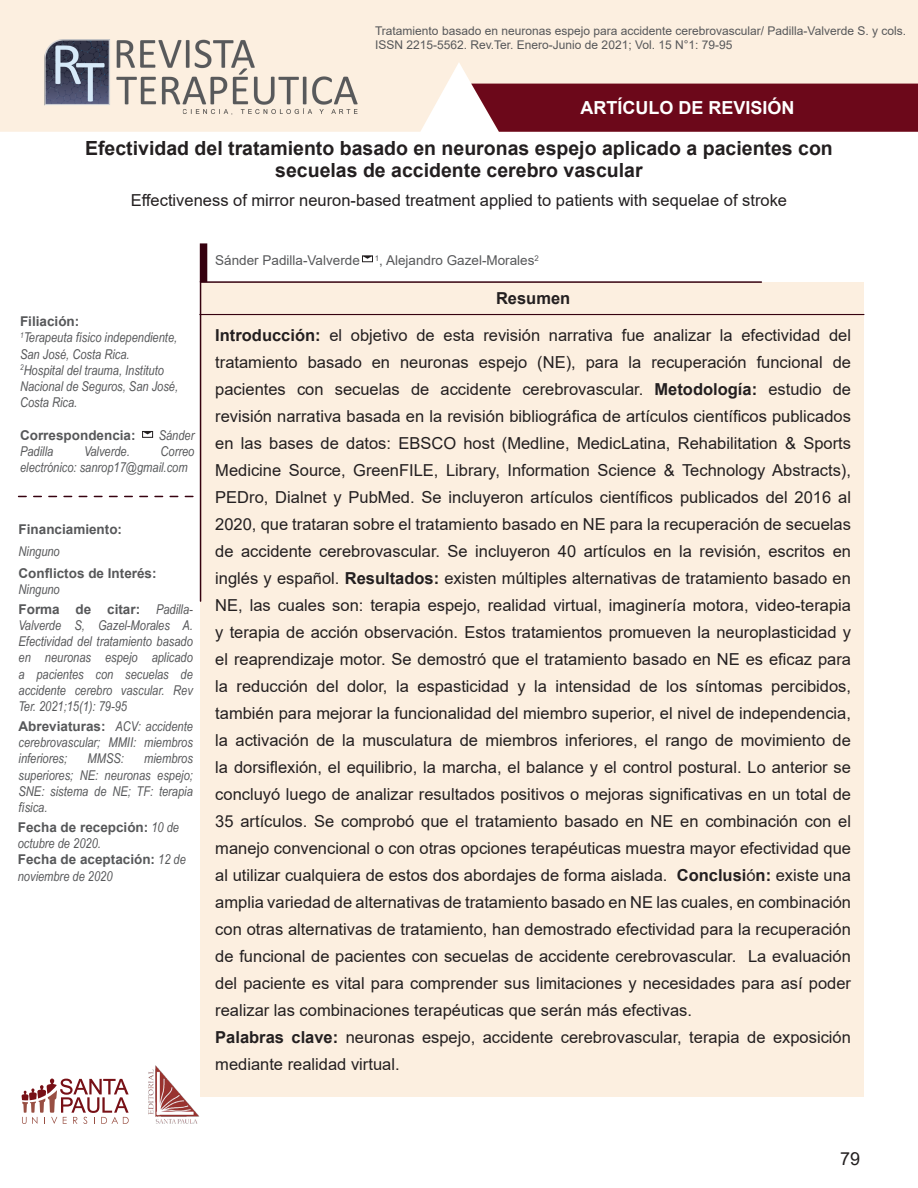
<style>
.page{position:relative;width:918px;height:1188px;background:#fff}
.page>*{position:absolute;margin:0;border:0;box-sizing:border-box;transform-origin:0 0}
.Título_del_artículo{font:700 19.5px/22.5px "Arial";color:#231f20;text-align:center}
.t1{font:700 18px "Arial";color:#fff}
.t2{font:18px "Arial";color:#231f20}
.Párrafo_con_sangría{font:16.5px/27px "Arial";color:#231f20;text-align:justify}
.Título_en_inglés_del{font:16.5px "Arial";color:#231f20}
.Párrafo_con_sangría-2{font:700 16.5px "Arial";color:#231f20}
.Filiaciones{font:italic 13.5px/16.2px "Arial Narrow";color:#57585a}
.Filiaciones-2{font:700 13.5px "Arial";color:#57585a}
.Título_corto{font:13.5px "Arial";color:#57585a}
.Filiaciones-3{font:italic 13.5px/16.2px "Arial Narrow";color:#585a5c}
.t3{font:12px/14.4px "Arial";color:#57585a}
.s1{color:#57585a}
.s2{font-family:"Arial";font-weight:700;font-style:normal}
.s3{font-weight:700}
</style>
<div class="page">
<img style="left:148px;top:1060px;width:53px;height:64px">
<div style="left:0;top:0;width:918px;height:132px;background:#fcefe0"></div>
<svg style="left:22px;top:1079px;width:107px;height:45px"></svg>
<img style="left:27px;top:20px;width:348px;height:112px">
<div style="left:201px;top:282px;width:663px;height:815px;background:#fcefe0"></div>
<hr style="left:200px;top:281px;width:1px;height:320px;background:#36010f">
<div style="left:200px;top:243px;width:7px;height:39px;background:#36010f"></div>
<hr style="left:201px;top:281px;width:560px;height:2px;background:#36010f">
<svg style="left:19px;top:496px;width:174px;height:1px"></svg>
<div style="left:362px;top:255px;width:11px;height:7px;border:1px solid #231f20"></div>
<svg style="left:363px;top:256px;width:9px;height:3px"></svg>
<div style="left:142px;top:431px;width:11px;height:7px;border:1px solid #231f20"></div>
<svg style="left:143px;top:432px;width:9px;height:2px"></svg>
<hr style="left:200px;top:314px;width:664px;height:1px;background:#36010f">
<div style="left:471px;top:84px;width:447px;height:48px;background:#6c081a"></div>
<p class="t3" style="left:375px;top:23px;width:532px">Tratamiento basado en neuronas espejo para accidente cerebrovascular/ Padilla-Valverde S. y cols.<br>ISSN 2215-5562. Rev.Ter. Enero-Junio de 2021; Vol. 15 N°1: 79-95</p>
<p class="t1" style="left:580px;top:95px;width:216px">ARTÍCULO DE REVISIÓN</p>
<p class="Título_del_artículo" style="left:85px;top:137px;width:749px">Efectividad del tratamiento basado en neuronas espejo aplicado a pacientes con secuelas de accidente cerebro vascular</p>
<p class="Título_en_inglés_del" style="left:131px;top:188px;width:658px">Effectiveness of mirror neuron-based treatment applied to patients with sequelae of stroke</p>
<p class="Filiaciones-2" style="left:20px;top:312px;width:61px">Filiación:</p>
<p class="Filiaciones" style="left:20px;top:329px;width:159px"><sup>1</sup>Terapeuta físico independiente,<br>San José, Costa Rica.</p>
<p class="Filiaciones" style="left:20px;top:362px;width:160px"><sup>2</sup>Hospital del trauma, Instituto<br>Nacional de Seguros, San José,<br>Costa Rica.</p>
<p class="Filiaciones-2" style="left:20px;top:425px;width:117px">Correspondencia:</p>
<p class="Filiaciones" style="left:159px;top:427px;width:37px">Sánder</p>
<p class="Filiaciones" style="left:20px;top:443px;width:35px">Padilla</p>
<p class="Filiaciones" style="left:84px;top:443px;width:47px">Valverde.</p>
<p class="Filiaciones-3" style="left:20px;top:443px;width:176px;text-indent:141px"><span class="s1">Correo electrón</span>ico: sanrop17@gmail.com</p>
<p class="Filiaciones-2" style="left:19px;top:520px;width:105px">Financiamiento:</p>
<p class="Filiaciones" style="left:19px;top:543px;width:43px">Ninguno</p>
<p class="Filiaciones-2" style="left:19px;top:563px;width:140px">Conflictos de Interés:</p>
<p class="Filiaciones" style="left:19px;top:581px;width:43px">Ninguno</p>
<p class="Filiaciones" style="left:19px;top:601px;width:176px;text-align:justify"><span class="s2">Forma de citar:</span> Padilla-Valverde S, Gazel-Morales A.<br>Efectividad del tratamiento basado en neuronas espejo aplicado a pacientes con secuelas de accidente cerebro vascular. Rev Ter. 2021;15(1): 79-95</p>
<p class="Filiaciones" style="left:19px;top:718px;width:176px;text-align:justify"><span class="s2">Abreviaturas:</span> ACV: accidente cerebrovascular; MMII: miembros inferiores;</p>
<p class="Filiaciones" style="left:88px;top:750px;width:38px">MMSS:</p>
<p class="Filiaciones" style="left:19px;top:750px;width:176px;text-align:justify;text-indent:126px">miembros superiores; NE: neuronas espejo; SNE: sistema de NE; TF: terapia física.</p>
<p class="Filiaciones" style="left:18px;top:819px;width:163px"><span class="s2">Fecha de recepción:</span> 10 de octubre de 2020.</p>
<p class="Filiaciones" style="left:18px;top:851px;width:170px"><span class="s2">Fecha de aceptación:</span> 12 de noviembre de 2020</p>
<p class="Título_corto" style="left:215px;top:251px;width:325px">Sánder Padilla-Valverde <sup>1</sup>, Alejandro Gazel-Morales<sup>2</sup></p>
<p class="Párrafo_con_sangría-2" style="left:496px;top:286px;width:76px">Resumen</p>
<p class="Párrafo_con_sangría" style="left:215px;top:322px;width:637px"><span class="s3">Introducción:</span> el objetivo de esta revisión narrativa fue analizar la efectividad del tratamiento basado en neuronas espejo (NE), para la recuperación funcional de pacientes con secuelas de accidente cerebrovascular. <span class="s3">Metodología:</span> estudio de revisión narrativa basada en la revisión bibliográfica de artículos científicos publicados en las bases de datos: EBSCO host (Medline, MedicLatina, Rehabilitation &amp; Sports Medicine Source, GreenFILE, Library, Information Science &amp; Technology Abstracts), PEDro, Dialnet y PubMed. Se incluyeron artículos científicos publicados del 2016 al 2020, que trataran sobre el tratamiento basado en NE para la recuperación de secuelas de accidente cerebrovascular. Se incluyeron 40 artículos en la revisión, escritos en inglés y español. <span class="s3">Resultados:</span> existen múltiples alternativas de tratamiento basado en NE, las cuales son: terapia espejo, realidad virtual, imaginería motora, video-terapia y terapia de acción observación. Estos tratamientos promueven la neuroplasticidad y el reaprendizaje motor. Se demostró que el tratamiento basado en NE es eficaz para la reducción del dolor, la espasticidad y la intensidad de los síntomas percibidos, también para mejorar la funcionalidad del miembro superior, el nivel de independencia, la activación de la musculatura de miembros inferiores, el rango de movimiento de la dorsiflexión, el equilibrio, la marcha, el balance y el control postural. Lo anterior se concluyó luego de analizar resultados positivos o mejoras significativas en un total de 35 artículos. Se comprobó que el tratamiento basado en NE en combinación con el manejo convencional o con otras opciones terapéuticas muestra mayor efectividad que al utilizar cualquiera de estos dos abordajes de forma aislada. <span class="s3">Conclusi</span>ó<span class="s3">n:</span> existe una amplia variedad de alternativas de tratamiento basado en NE las cuales, en combinación con otras alternativas de tratamiento, han demostrado efectividad para la recuperación de funcional de pacientes con secuelas de accidente cerebrovascular. La evaluación del paciente es vital para comprender sus limitaciones y necesidades para así poder realizar las combinaciones terapéuticas que serán más efectivas.</p>
<p class="Párrafo_con_sangría" style="left:215px;top:1024px;width:637px"><span class="s3">Palabras clave:</span> neuronas espejo, accidente cerebrovascular, terapia de exposición mediante realidad virtual.</p>
<p class="t2" style="left:840px;top:1147px;width:22px">79</p>
</div>
